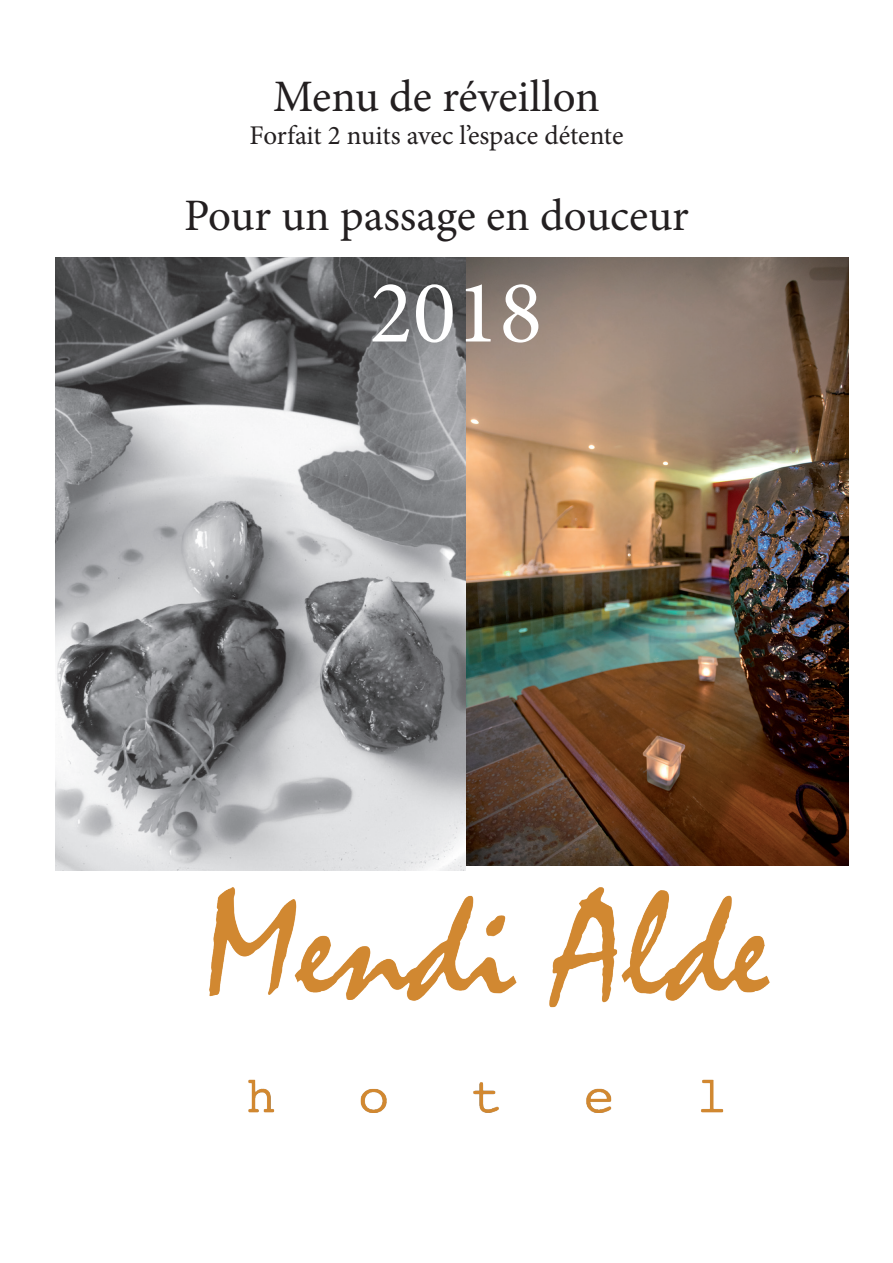
<style>
.page{position:relative;width:893px;height:1263px;background:#fff}
.page>*{position:absolute;margin:0;border:0;box-sizing:border-box;transform-origin:0 0}
.t1{font:90px "Minion Pro";color:#fff}
.t2{font:45px "Minion Pro";color:#231f20}
.t3{font:27px "Minion Pro";letter-spacing:-.005em;color:#231f20}
</style>
<div class="page">
<img style="left:465px;top:258px;width:383px;height:608px">
<img style="left:56px;top:258px;width:409px;height:613px">
<img style="left:207px;top:855px;width:565px;height:258px">
<p class="t2" style="left:273px;top:67px;width:328px">Menu de réveillon</p>
<p class="t3" style="left:250px;top:117px;width:375px">Forfait 2 nuits avec l’espace détente</p>
<p class="t2" style="left:184px;top:186px;width:506px">Pour un passage en douceur</p>
<h1 class="t1" style="left:370px;top:252px;width:174px">2018</h1>
</div>
